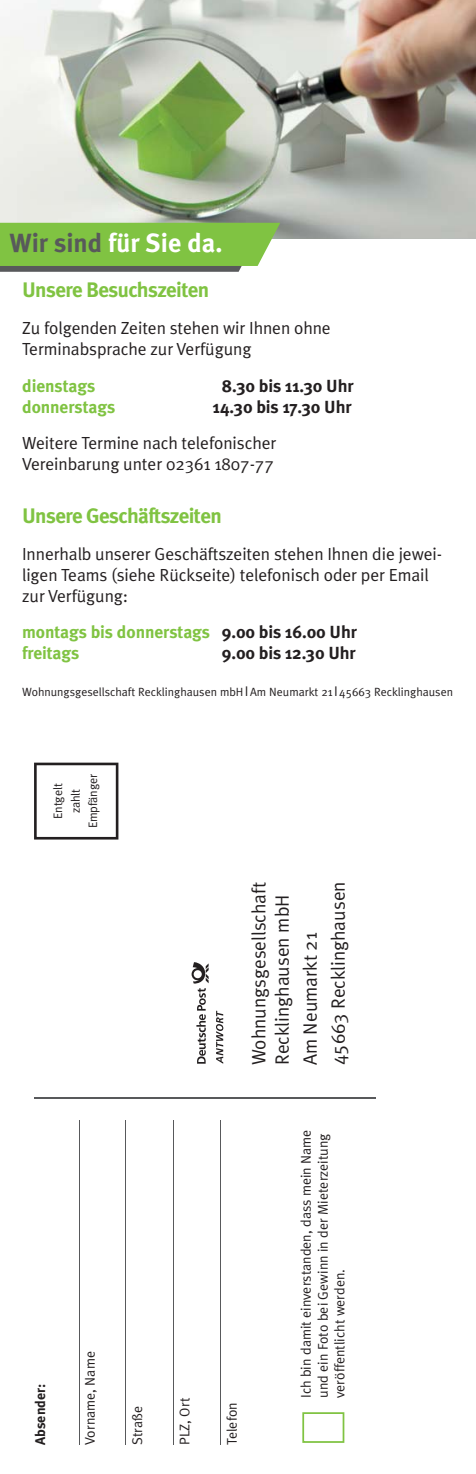
<style>
.page{position:relative;width:476px;height:1474px;background:#fff}
.page>*{position:absolute;margin:0;border:0;box-sizing:border-box;transform-origin:0 0}
.t1{font:700 26.25px "Meta Plus";color:#fff}
.t2{font:700 21px "Meta Plus";letter-spacing:-.03em;color:#80c342}
.t3{font:19.25px/23.1px "Meta Plus Normal";color:#231f20}
.t4{font:17.5px/21px "Meta Plus Normal";letter-spacing:-.005em;color:#231f20}
.t5{font:700 17.5px/21px "Meta Plus";letter-spacing:-.005em;color:#80c342}
.t6{font:700 17.5px "Meta Plus";letter-spacing:-.005em;color:#231f20}
.t7{font:14px/16.8px "Meta Plus Normal";color:#231f20}
.t8{font:700 14px "Meta Plus";color:#231f20}
.t9{font:12.25px/17.5px "Meta Plus Normal";letter-spacing:-.01em;color:#231f20;text-align:center}
.t10{font:11.9px "Meta Plus Normal";color:#231f20}
.s1{color:#58595b}
.s2{color:#231f20}
.s3{font-size:14px}
</style>
<div class="page">
<img style="left:0;top:0;width:476px;height:239px">
<svg style="left:0;top:223px;width:280px;height:49px;background:#82bb4e"></svg>
<hr style="left:34px;top:1096px;width:342px;height:2px;background:#58595b">
<svg style="left:34px;top:762px;width:84px;height:77px"></svg>
<hr style="left:79px;top:1120px;width:1px;height:324px;background:#58595b">
<hr style="left:125px;top:1120px;width:1px;height:324px;background:#58595b">
<hr style="left:173px;top:1120px;width:1px;height:324px;background:#58595b">
<hr style="left:220px;top:1120px;width:1px;height:324px;background:#58595b">
<svg style="left:302px;top:1412px;width:42px;height:30px"></svg>
<svg style="left:191px;top:962px;width:18px;height:101px"></svg>
<svg style="left:216px;top:1010px;width:7px;height:53px"></svg>
<h1 class="t1" style="left:10px;top:231px;width:214px"><span class="s1">Wir sind</span> für Sie da.</h1>
<p class="t2" style="left:22px;top:280px;width:189px">Unsere Besuchszeiten</p>
<p class="t4" style="left:22px;top:319px;width:310px">Zu folgenden Zeiten stehen wir Ihnen ohne<br>Terminabsprache zur Verfügung</p>
<p class="t5" style="left:22px;top:376px;width:75px">dienstags</p>
<p class="t6" style="left:222px;top:377px;width:133px">8.30 bis 11.30 Uhr</p>
<p class="t5" style="left:22px;top:397px;width:95px">donnerstags</p>
<p class="t6" style="left:213px;top:398px;width:140px">14.30 bis 17.30 Uhr</p>
<p class="t4" style="left:22px;top:435px;width:256px">Weitere Termine nach telefonischer<br>Vereinbarung unter 02361 1807-77</p>
<p class="t2" style="left:22px;top:506px;width:201px">Unsere Geschäftszeiten</p>
<p class="t4" style="left:22px;top:545px;width:421px">Innerhalb unserer Geschäftszeiten stehen Ihnen die jewei&shy;ligen Teams (siehe Rückseite) telefonisch oder per Email zur Verfügung:</p>
<p class="t5" style="left:22px;top:623px;width:336px">montags bis donnerstags <span class="s2">9.00 bis 16.00 Uhr </span>freitags</p>
<p class="t6" style="left:222px;top:645px;width:136px">9.00 bis 12.30 Uhr</p>
<p class="t10" style="left:22px;top:688px;width:432px">Wohnungsgesellschaft Recklinghausen mbH <span class="s3">I</span> Am Neumarkt 21 <span class="s3">I</span> 45663 Recklinghausen</p>
<p class="t9" style="left:51px;top:828px;width:56px;rotate:-90deg">Entgelt zahlt<br>Empfänger</p>
<p class="t8" style="left:34px;top:1444px;width:63px;rotate:-90deg">Absender:</p>
<p class="t7" style="left:83px;top:1444px;width:95px;rotate:-90deg">Vorname, Name</p>
<p class="t3" style="left:249px;top:1065px;width:184px;rotate:-90deg">Wohnungsgesellschaft<br>Recklinghausen mbH</p>
<p class="t3" style="left:298px;top:1065px;width:185px;line-height:28px;rotate:-90deg">Am Neumarkt 21<br>45663 Recklinghausen</p>
<p class="t7" style="left:130px;top:1444px;width:40px;rotate:-90deg">Straße</p>
<p class="t7" style="left:178px;top:1444px;width:49px;rotate:-90deg">PLZ, Ort</p>
<p class="t7" style="left:225px;top:1444px;width:44px;rotate:-90deg">Telefon</p>
<p class="t7" style="left:299px;top:1398px;width:270px;rotate:-90deg">Ich bin damit einverstanden, dass mein Name und ein Foto bei Gewinn in der Mieterzeitung veröffentlicht werden.</p>
</div>
